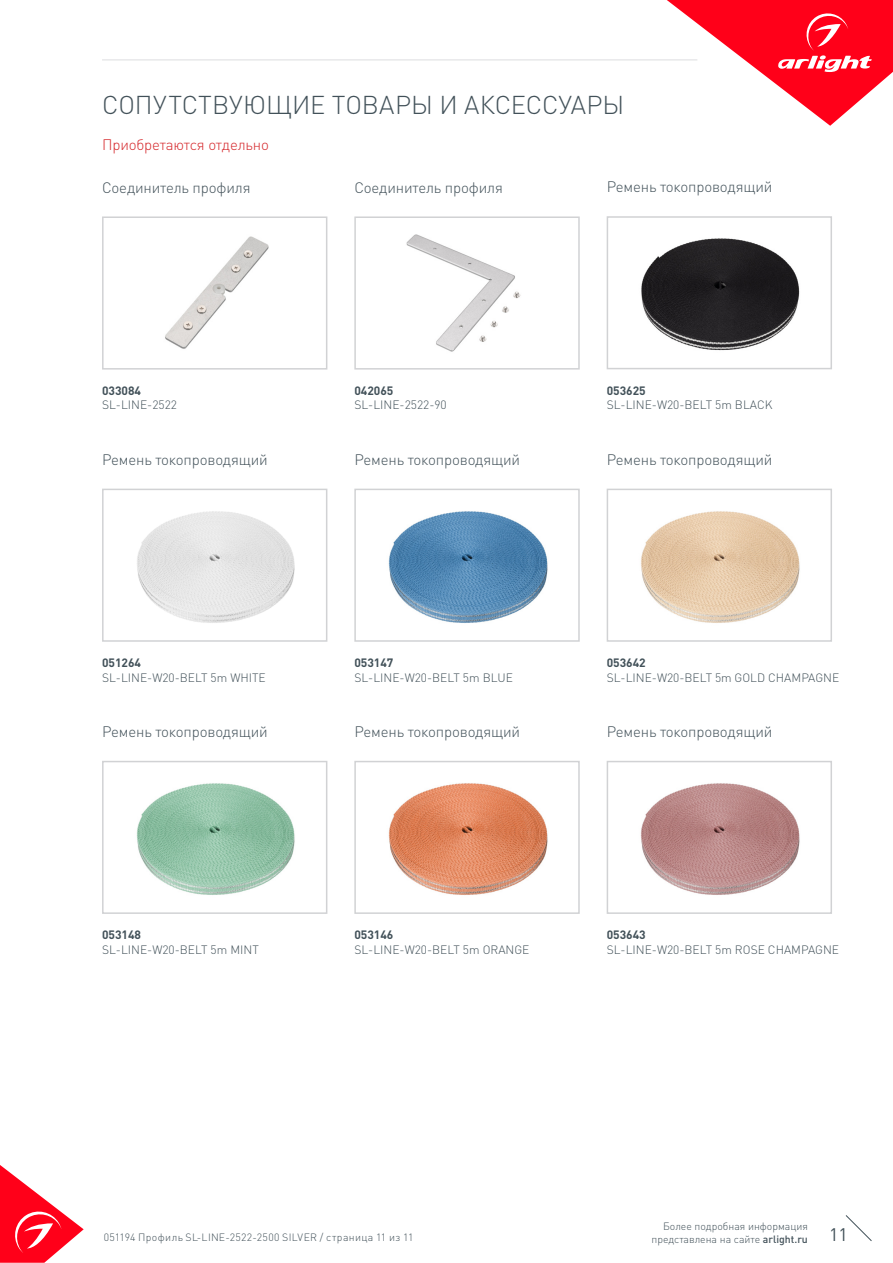
<style>
.page{position:relative;width:893px;height:1263px;background:#fff}
.page>*{position:absolute;margin:0;border:0;box-sizing:border-box;transform-origin:0 0}
.t1{font:300 25.5px "DIN Pro";color:#425159}
.t2{font:18px "DIN Pro";color:#425159}
.t3{font:300 15px "DIN Pro";letter-spacing:-.01em;color:#425159}
.t4{font:300 15px "DIN Pro";letter-spacing:-.01em;color:#d5262a}
.t5{font:300 12px "DIN Pro";color:#425159}
.t6{font:700 12px "DIN Pro";color:#425159}
.t7{font:300 10.5px "DIN Pro";color:#425159}
.t8{font:300 10.5px "DIN Pro";letter-spacing:.03em;color:#425159}
.s1{font-weight:500}
</style>
<div class="page">
<svg style="left:0;top:1165px;width:84px;height:98px"></svg>
<svg style="left:845px;top:1215px;width:27px;height:26px"></svg>
<svg style="left:667px;top:0;width:226px;height:126px"></svg>
<hr style="left:102px;top:60px;width:595px;height:1px;background:#dcdddf">
<img style="left:165px;top:236px;width:104px;height:113px">
<div style="left:102px;top:216px;width:225px;height:154px;border:2px solid #d1d2d4"></div>
<img style="left:406px;top:234px;width:115px;height:118px">
<div style="left:354px;top:216px;width:226px;height:154px;border:2px solid #d1d2d4"></div>
<img style="left:137px;top:511px;width:158px;height:112px">
<div style="left:102px;top:489px;width:225px;height:153px;border:2px solid #d1d2d4"></div>
<img style="left:388px;top:511px;width:160px;height:112px">
<div style="left:354px;top:489px;width:226px;height:153px;border:2px solid #d1d2d4"></div>
<img style="left:641px;top:511px;width:159px;height:112px">
<div style="left:607px;top:489px;width:225px;height:153px;border:2px solid #d1d2d4"></div>
<img style="left:136px;top:783px;width:159px;height:112px">
<div style="left:102px;top:761px;width:225px;height:153px;border:2px solid #d1d2d4"></div>
<img style="left:388px;top:783px;width:160px;height:112px">
<div style="left:354px;top:761px;width:226px;height:153px;border:2px solid #d1d2d4"></div>
<img style="left:640px;top:783px;width:160px;height:112px">
<div style="left:607px;top:761px;width:225px;height:153px;border:2px solid #d1d2d4"></div>
<img style="left:641px;top:238px;width:159px;height:113px">
<div style="left:607px;top:216px;width:225px;height:153px;border:2px solid #d1d2d4"></div>
<p class="t1" style="left:102px;top:87px;width:524px">СОПУТСТВУЮЩИЕ ТОВАРЫ И АКСЕССУАРЫ</p>
<p class="t4" style="left:102px;top:134px;width:168px">Приобретаются отдельно</p>
<p class="t3" style="left:102px;top:177px;width:150px">Соединитель профиля</p>
<p class="t3" style="left:354px;top:177px;width:150px">Соединитель профиля</p>
<p class="t3" style="left:607px;top:177px;width:167px">Ремень токопроводящий</p>
<p class="t6" style="left:102px;top:382px;width:41px">033084</p>
<p class="t5" style="left:102px;top:397px;width:76px">SL-LINE-2522</p>
<p class="t6" style="left:354px;top:382px;width:41px">042065</p>
<p class="t5" style="left:354px;top:397px;width:94px">SL-LINE-2522-90</p>
<p class="t6" style="left:607px;top:382px;width:41px">053625</p>
<p class="t5" style="left:607px;top:397px;width:167px">SL-LINE-W20-BELT 5m BLACK</p>
<p class="t3" style="left:102px;top:449px;width:167px">Ремень токопроводящий</p>
<p class="t3" style="left:354px;top:449px;width:167px">Ремень токопроводящий</p>
<p class="t3" style="left:607px;top:449px;width:167px">Ремень токопроводящий</p>
<p class="t6" style="left:102px;top:655px;width:41px">051264</p>
<p class="t5" style="left:102px;top:669px;width:165px">SL-LINE-W20-BELT 5m WHITE</p>
<p class="t6" style="left:354px;top:655px;width:41px">053147</p>
<p class="t5" style="left:354px;top:669px;width:160px">SL-LINE-W20-BELT 5m BLUE</p>
<p class="t6" style="left:607px;top:655px;width:41px">053642</p>
<p class="t5" style="left:607px;top:669px;width:234px">SL-LINE-W20-BELT 5m GOLD CHAMPAGNE</p>
<p class="t3" style="left:102px;top:721px;width:167px">Ремень токопроводящий</p>
<p class="t3" style="left:354px;top:721px;width:167px">Ремень токопроводящий</p>
<p class="t3" style="left:607px;top:721px;width:167px">Ремень токопроводящий</p>
<p class="t6" style="left:102px;top:927px;width:41px">053148</p>
<p class="t5" style="left:102px;top:941px;width:158px">SL-LINE-W20-BELT 5m MINT</p>
<p class="t6" style="left:354px;top:927px;width:41px">053146</p>
<p class="t5" style="left:354px;top:941px;width:177px">SL-LINE-W20-BELT 5m ORANGE</p>
<p class="t6" style="left:607px;top:927px;width:41px">053643</p>
<p class="t5" style="left:607px;top:941px;width:234px">SL-LINE-W20-BELT 5m ROSE CHAMPAGNE</p>
<p class="t7" style="left:663px;top:1219px;width:146px">Более подробная информация</p>
<p class="t7" style="left:651px;top:1231px;width:158px">представлена на сайте <span class="s1">arlight.ru</span></p>
<p class="t8" style="left:104px;top:1230px;width:311px">051194 Профиль SL-LINE-2522-2500 SILVER / страница 11 из 11</p>
<h2 class="t2" style="left:829px;top:1222px;width:20px">11</h2>
</div>
